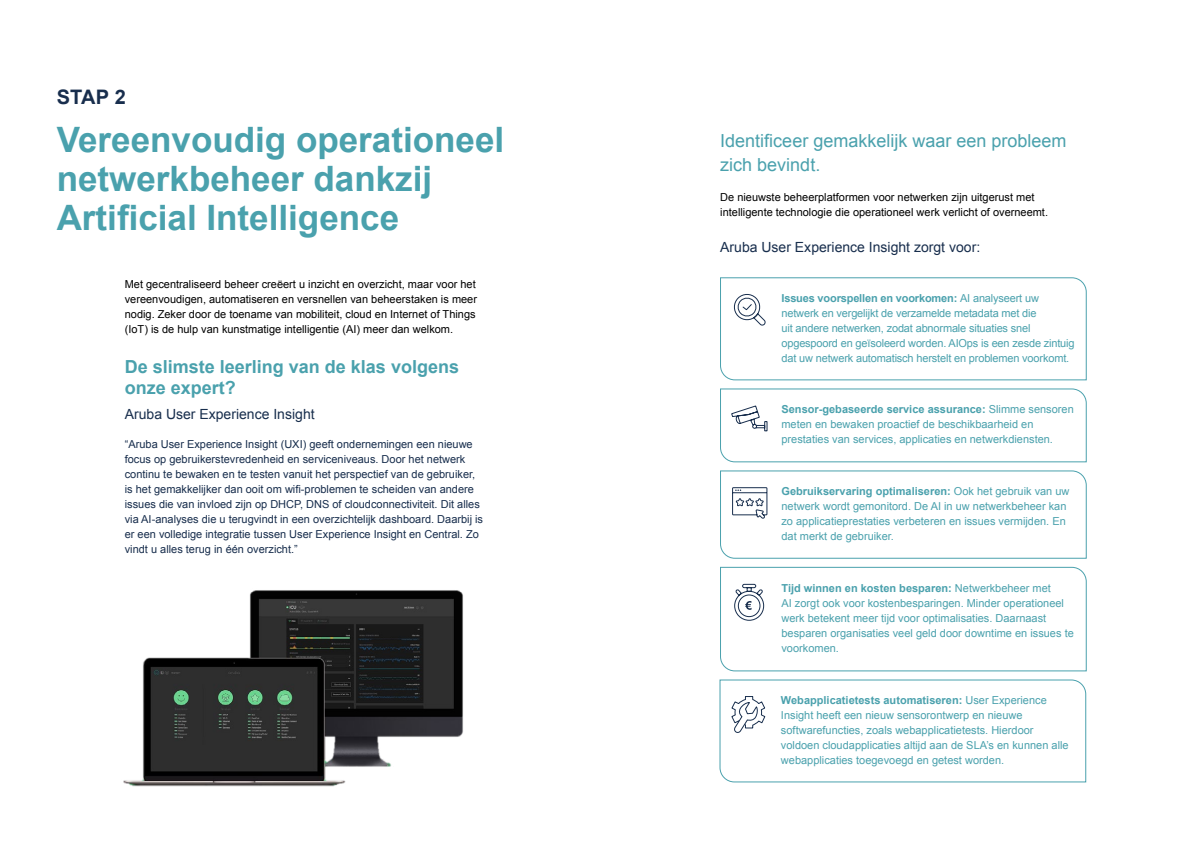
<style>
.page{position:relative;width:1191px;height:842px;background:#fff}
.page>*{position:absolute;margin:0;border:0;box-sizing:border-box;transform-origin:0 0}
.t1{font:700 35px/39px "Arial";color:#4aa1ad}
.t2{font:700 20px "Arial";color:#182e4d}
.t3{font:18px/24px "Arial";color:#4aa1ad}
.t4{font:700 18px/21px "Arial";color:#4aa1ad}
.t5{font:14px "Arial";color:#182e4d}
.t6{font:11px/15px "Arial";color:#4aa1ad}
.t7{font:11px/15px "Arial";color:#182e4d}
.t8{font:11px/15px "Arial";color:#000}
.s1{font-weight:700}
</style>
<div class="page">
<svg style="left:720px;top:470px;width:366px;height:89px"></svg>
<svg style="left:720px;top:277px;width:366px;height:103px"></svg>
<svg style="left:720px;top:388px;width:366px;height:74px"></svg>
<svg style="left:720px;top:567px;width:366px;height:104px"></svg>
<svg style="left:719px;top:679px;width:367px;height:103px"></svg>
<img style="left:123px;top:590px;width:340px;height:197px">
<h2 class="t2" style="left:57px;top:83px;width:71px">STAP 2</h2>
<h1 class="t1" style="left:57px;top:121px;width:449px">Vereenvoudig operationeel netwerkbeheer dankzij<br>Artificial Intelligence</h1>
<p class="t8" style="left:125px;top:277px;width:354px">Met gecentraliseerd beheer creëert u inzicht en overzicht, maar voor het vereenvoudigen, automatiseren en versnellen van beheerstaken is meer nodig. Zeker door de toename van mobiliteit, cloud en Internet of Things (IoT) is de hulp van kunstmatige intelligentie (AI) meer dan welkom.</p>
<h3 class="t4" style="left:125px;top:357px;width:336px">De slimste leerling van de klas volgens onze expert?</h3>
<p class="t5" style="left:125px;top:405px;width:191px">Aruba User Experience Insight</p>
<p class="t7" style="left:125px;top:437px;width:360px">“Aruba User Experience Insight (UXI) geeft ondernemingen een nieuwe focus op gebruikerstevredenheid en serviceniveaus. Door het netwerk continu te bewaken en te testen vanuit het perspectief van de gebruiker, is het gemakkelijker dan ooit om wifi-problemen te scheiden van andere issues die van invloed zijn op DHCP, DNS of cloudconnectiviteit. Dit alles via AI-analyses die u terugvindt in een overzichtelijk dashboard. Daarbij is er een volledige integratie tussen User Experience Insight en Central. Zo vindt u alles terug in één overzicht.”</p>
<h3 class="t3" style="left:720px;top:129px;width:348px">Identificeer gemakkelijk waar een probleem zich bevindt.</h3>
<p class="t8" style="left:720px;top:189px;width:329px">De nieuwste beheerplatformen voor netwerken zijn uitgerust met intelligente technologie die operationeel werk verlicht of overneemt.</p>
<p class="t5" style="left:720px;top:238px;width:261px">Aruba User Experience Insight zorgt voor:</p>
<p class="t6" style="left:781px;top:291px;width:295px"><span class="s1">Issues voorspellen en voorkomen:</span> AI analyseert uw netwerk en vergelijkt de verzamelde metadata met die<br>uit andere netwerken, zodat abnormale situaties snel opgespoord en geïsoleerd worden. AIOps is een zesde zintuig dat uw netwerk automatisch herstelt en problemen voorkomt.</p>
<p class="t6" style="left:781px;top:402px;width:294px"><span class="s1">Sensor-gebaseerde service assurance:</span> Slimme sensoren meten en bewaken proactief de beschikbaarheid en prestaties van services, applicaties en netwerkdiensten.</p>
<p class="t6" style="left:781px;top:484px;width:289px"><span class="s1">Gebruikservaring optimaliseren:</span> Ook het gebruik van uw netwerk wordt gemonitord. De AI in uw netwerkbeheer kan zo applicatieprestaties verbeteren en issues vermijden. En dat merkt de gebruiker.</p>
<p class="t6" style="left:781px;top:580px;width:294px"><span class="s1">Tijd winnen en kosten besparen:</span> Netwerkbeheer met<br>AI zorgt ook voor kostenbesparingen. Minder operationeel werk betekent meer tijd voor optimalisaties. Daarnaast besparen organisaties veel geld door downtime en issues te voorkomen.</p>
<p class="t6" style="left:781px;top:693px;width:289px"><span class="s1">Webapplicatietests automatiseren:</span> User Experience Insight heeft een nieuw sensorontwerp en nieuwe softwarefuncties, zoals webapplicatietests. Hierdoor voldoen cloudapplicaties altijd aan de SLA’s en kunnen alle webapplicaties toegevoegd en getest worden.</p>
</div>
